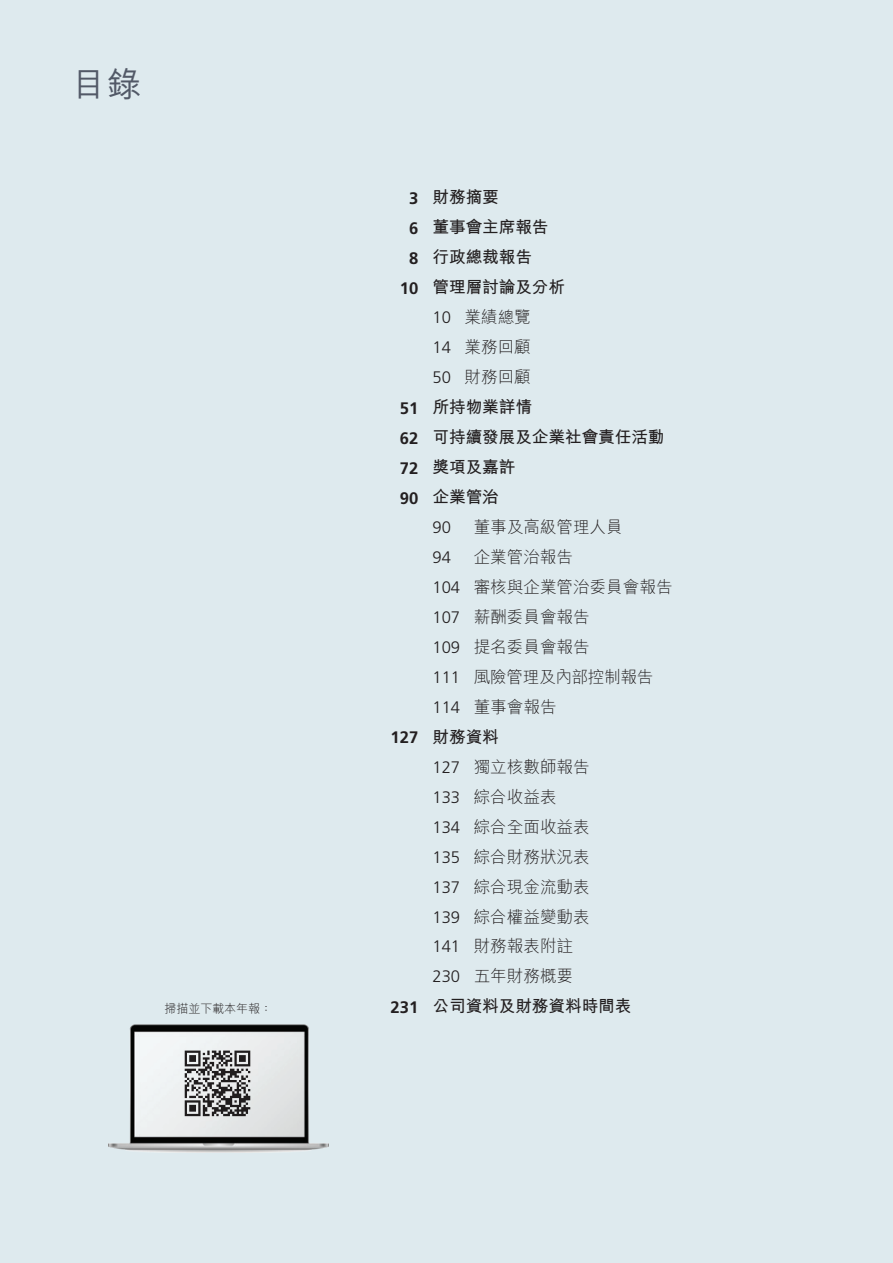
<style>
.page{position:relative;width:893px;height:1263px;background:#deeaee}
.page>*{position:absolute;margin:0;border:0;box-sizing:border-box;transform-origin:0 0}
.t1{font:500 34.5px "M Hei HK";color:#525967}
.t2{font:300 16.65px/30px "M Hei HK";letter-spacing:-.005em;color:#231f20}
.t3{font:700 16.65px/30px "M Hei HK";letter-spacing:-.005em;color:#231f20}
.t4{font:700 16.65px/30px "Frutiger LT Std";color:#231f20;text-align:center}
.t5{font:300 16.65px "Frutiger LT Std";color:#231f20}
.t6{font:300 12px "M Hei HK";letter-spacing:-.005em;color:#231f20}
.s1{font-family:"Frutiger LT Std";font-weight:300}
.s2{font-weight:300}
.s3{font-family:"Frutiger LT Std"}
.s4{font-weight:700}
</style>
<div class="page">
<img style="left:108px;top:1024px;width:220px;height:128px">
<svg style="left:182px;top:1048px;width:71px;height:70px"></svg>
<svg style="left:185px;top:1050px;width:65px;height:66px"></svg>
<h1 class="t1" style="left:72px;top:59px;width:70px">目錄</h1>
<p class="t6" style="left:165px;top:1003px;width:109px">掃描並下載本年報：</p>
<p class="t4" style="left:400px;top:183px;width:20px">3<br>6<br>8<br>10</p>
<p class="t4" style="left:400px;top:393px;width:20px;text-align:justify">51<br>62<br>72<br>90</p>
<p class="t4" style="left:391px;top:723px;width:29px">127</p>
<p class="t4" style="left:391px;top:992px;width:29px">231</p>
<p class="t3" style="left:433px;top:181px;width:234px">財務摘要<br>董事會主席報告<br>行政總裁報告<br>管理層討論及分析<br><span class="s1">10</span> <span class="s2">業績總覽<br></span><span class="s1">14</span> <span class="s2">業務回顧<br></span><span class="s1">50</span> <span class="s2">財務回顧<br></span>所持物業詳情<br>可持續發展及企業社會責任活動獎項及嘉許<br>企業管治</p>
<p class="t5" style="left:433px;top:518px;width:20px">90</p>
<p class="t2" style="left:474px;top:511px;width:151px">董事及高級管理人員</p>
<p class="t5" style="left:433px;top:548px;width:20px">94</p>
<p class="t2" style="left:433px;top:541px;width:242px;text-indent:41px">企業管治報告<br><span class="s3">104</span> 審核與企業管治委員會報告<br><span class="s3">107</span> 薪酬委員會報告<br><span class="s3">109</span> 提名委員會報告<br><span class="s3">111</span> 風險管理及內部控制報告<br><span class="s3">114</span> 董事會報告<br><span class="s4">財務資料<br></span><span class="s3">127</span> 獨立核數師報告<br><span class="s3">133</span> 綜合收益表<br><span class="s3">134</span> 綜合全面收益表<br><span class="s3">135</span> 綜合財務狀況表<br><span class="s3">137</span> 綜合現金流動表<br><span class="s3">139</span> 綜合權益變動表<br><span class="s3">141</span> 財務報表附註<br><span class="s3">230</span> 五年財務概要<br><span class="s4">公司資料及財務資料時間表</span></p>
</div>
